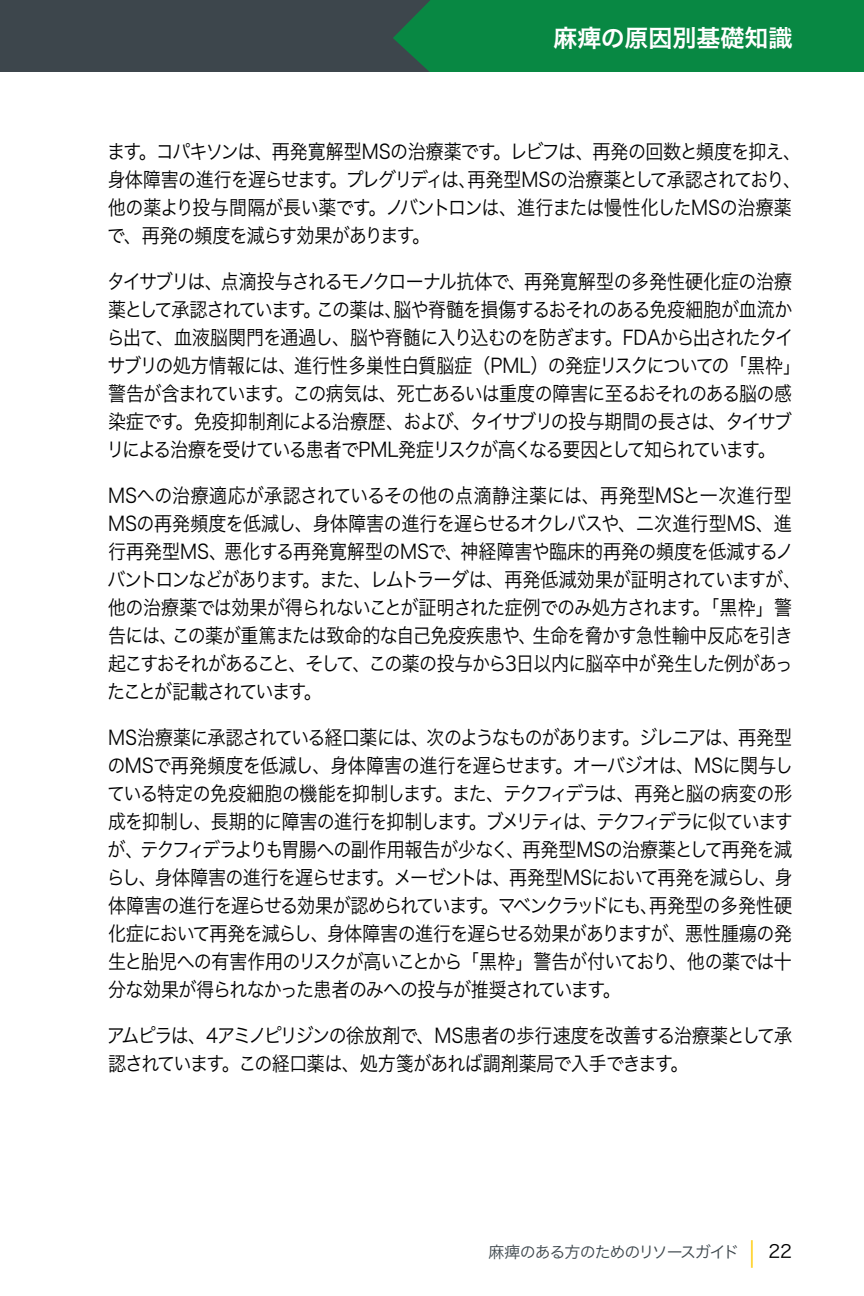
<style>
.page{position:relative;width:864px;height:1296px;background:#fff}
.page>*{position:absolute;margin:0;border:0;box-sizing:border-box;transform-origin:0 0}
.t1{font:24px "Hira Kaku Pro W6";color:#fff}
.t2{font:20px/28px "Hira Kaku Pro W3";letter-spacing:-.04em;color:#000;scale:.9 1}
.t3{font:16px "Hira Kaku Pro W3";letter-spacing:-.075em;color:#3d464c}
.s1{font-size:28.4px;color:#ffcb05}
.s2{font-size:18px;color:#000}
</style>
<div class="page">
<div style="left:0;top:0;width:864px;height:72px;background:#088843"></div>
<div style="left:0;top:0;width:430px;height:72px;background:#3d464c"></div>
<p class="t1" style="left:553px;top:16px;width:241px">麻痺の原因別基礎知識</p>
<p class="t2" style="left:107px;top:136px;width:773px">ます。コパキソンは、再発寛解型MSの治療薬です。レビフは、再発の回数と頻度を抑え、身体障害の進行を遅らせます。プレグリディは、再発型MSの治療薬として承認されており、他の薬より投与間隔が長い薬です。ノバントロンは、進行または慢性化したMSの治療薬で、再発の頻度を減らす効果があります。</p>
<p class="t2" style="left:106px;top:266px;width:773px">タイサブリは、点滴投与されるモノクローナル抗体で、再発寛解型の多発性硬化症の治療薬として承認されています。この薬は、脳や脊髄を損傷するおそれのある免疫細胞が血流から出て、血液脳関門を通過し、脳や脊髄に入り込むのを防ぎます。FDAから出されたタイサブリの処方情報には、進行性多巣性白質脳症（PML）の発症リスクについての「黒枠」警告が含まれています。この病気は、死亡あるいは重度の障害に至るおそれのある脳の感染症です。免疫抑制剤による治療歴、および、タイサブリの投与期間の長さは、タイサブリによる治療を受けている患者でPML発症リスクが高くなる要因として知られています。</p>
<p class="t2" style="left:107px;top:480px;width:772px">MSへの治療適応が承認されているその他の点滴静注薬には、再発型MSと一次進行型MSの再発頻度を低減し、身体障害の進行を遅らせるオクレバスや、二次進行型MS、進行再発型MS、悪化する再発寛解型のMSで、神経障害や臨床的再発の頻度を低減するノバントロンなどがあります。また、レムトラーダは、再発低減効果が証明されていますが、他の治療薬では効果が得られないことが証明された症例でのみ処方されます。「黒枠」警告には、この薬が重篤または致命的な自己免疫疾患や、生命を脅かす急性輸中反応を引き起こすおそれがあること、そして、この薬の投与から3日以内に脳卒中が発生した例があったことが記載されています。</p>
<p class="t2" style="left:107px;top:722px;width:764px;text-align:justify">MS治療薬に承認されている経口薬には、次のようなものがあります。ジレニアは、再発型のMSで再発頻度を低減し、身体障害の進行を遅らせます。オーバジオは、MSに関与している特定の免疫細胞の機能を抑制します。また、テクフィデラは、再発と脳の病変の形成を抑制し、長期的に障害の進行を抑制します。ブメリティは、テクフィデラに似ていますが、テクフィデラよりも胃腸への副作用報告が少なく、再発型MSの治療薬として再発を減らし、身体障害の進行を遅らせます。メーゼントは、再発型MSにおいて再発を減らし、身体障害の進行を遅らせる効果が認められています。マベンクラッドにも、再発型の多発性硬化症において再発を減らし、身体障害の進行を遅らせる効果がありますが、悪性腫瘍の発生と胎児への有害作用のリスクが高いことから「黒枠」警告が付いており、他の薬では十分な効果が得られなかった患者のみへの投与が推奨されています。</p>
<p class="t2" style="left:107px;top:1020px;width:763px">アムピラは、4アミノピリジンの徐放剤で、MS患者の歩行速度を改善する治療薬として承認されています。この経口薬は、処方箋があれば調剤薬局で入手できます。</p>
<p class="t3" style="left:489px;top:1237px;width:305px">麻痺のある方のためのリソースガイド <span class="s1">|</span> <span class="s2">22</span></p>
</div>
